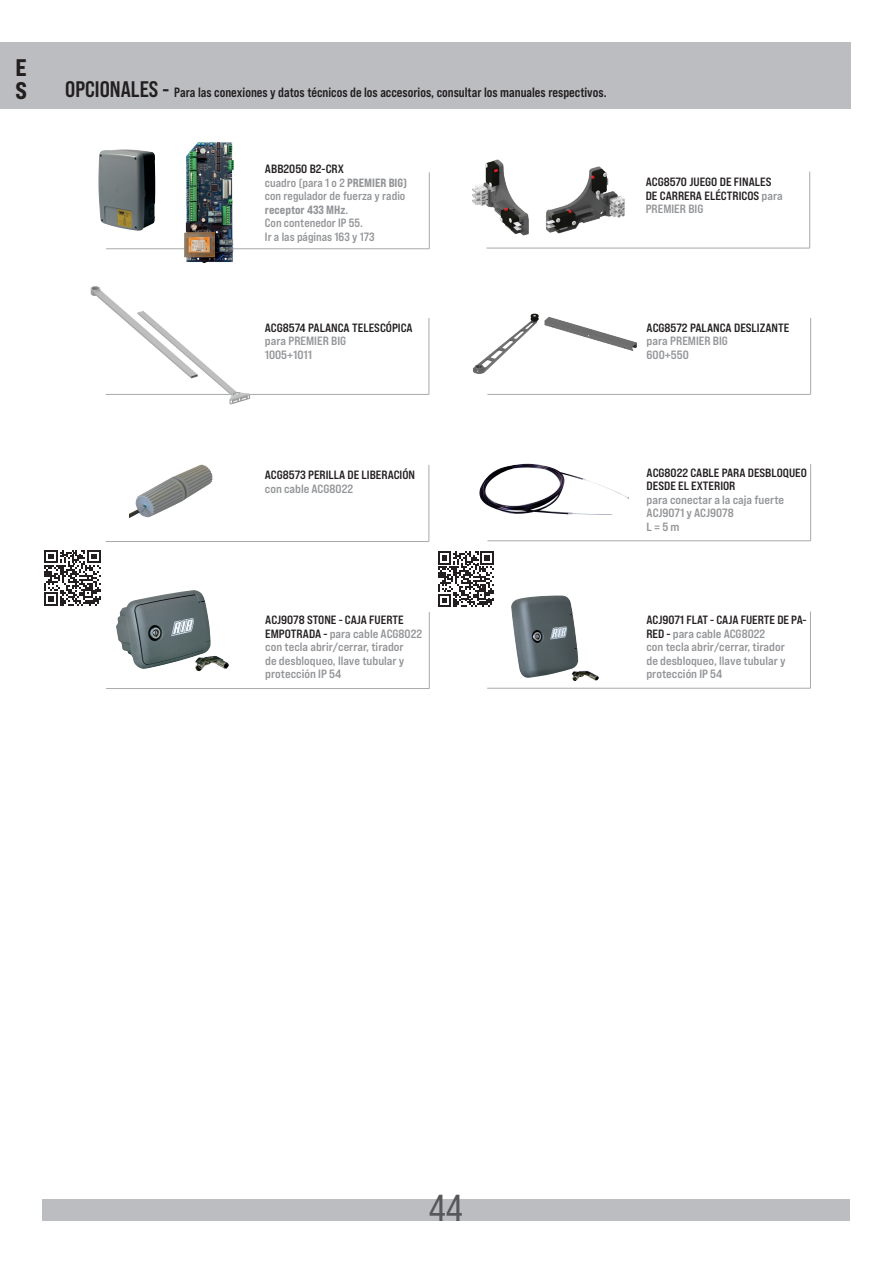
<style>
.page{position:relative;width:893px;height:1263px;background:#fff}
.page>*{position:absolute;margin:0;border:0;box-sizing:border-box;transform-origin:0 0}
.t1{font:37.5px "Bebas Neue Pro Sm E Rg";color:#57585a}
.t2{font:24px/22.5px "Bebas Neue Pro Exp Eb";color:#231f20}
.t3{font:13.5px "Bebas Neue Pro Sm E Bd";color:#231f20}
.t4{font:12px/13.5px "Bebas Neue Pro Exp Bd";color:#939598}
.t5{font:12px/13.5px "Bebas Neue Pro Exp Bd";color:#231f20}
.t6{font:12px/13.5px "Bebas Neue Pro Exp Bd";color:#939598;scale:.96 1}
.t7{font:12px "Bebas Neue Pro Exp Eb";color:#939598;scale:.96 1}
.s1{font-size:22.5px}
.s2{color:#231f20}
.s3{font-family:"Bebas Neue Pro Exp Eb"}
.s4{font-family:"Bebas Neue Pro Exp Bd"}
.s5{color:#939598}
</style>
<div class="page">
<div style="left:43px;top:1199px;width:807px;height:21px;background:#bcbdc0"></div>
<div style="left:0;top:43px;width:850px;height:66px;background:#bcbdc0"></div>
<svg style="left:44px;top:550px;width:57px;height:56px"></svg>
<svg style="left:438px;top:551px;width:56px;height:56px"></svg>
<img style="left:472px;top:313px;width:165px;height:61px">
<img style="left:472px;top:159px;width:153px;height:77px">
<hr style="left:106px;top:394px;width:323px;height:1px;background:#a8a9ad">
<hr style="left:487px;top:394px;width:324px;height:1px;background:#a8a9ad">
<hr style="left:486px;top:248px;width:324px;height:1px;background:#a8a9ad">
<hr style="left:429px;top:318px;width:1px;height:76px;background:#a8a9ad">
<hr style="left:810px;top:318px;width:1px;height:76px;background:#a8a9ad">
<hr style="left:809px;top:172px;width:1px;height:76px;background:#a8a9ad">
<hr style="left:106px;top:541px;width:323px;height:1px;background:#a8a9ad">
<hr style="left:487px;top:540px;width:324px;height:1px;background:#a8a9ad">
<hr style="left:428px;top:465px;width:1px;height:76px;background:#a8a9ad">
<hr style="left:810px;top:464px;width:1px;height:77px;background:#a8a9ad">
<hr style="left:106px;top:688px;width:323px;height:1px;background:#a8a9ad">
<hr style="left:429px;top:612px;width:1px;height:77px;background:#a8a9ad">
<hr style="left:487px;top:688px;width:323px;height:1px;background:#a8a9ad">
<hr style="left:810px;top:612px;width:1px;height:76px;background:#a8a9ad">
<img style="left:479px;top:464px;width:150px;height:51px">
<img style="left:511px;top:595px;width:88px;height:86px">
<img style="left:116px;top:590px;width:113px;height:81px">
<img style="left:98px;top:149px;width:57px;height:82px">
<hr style="left:106px;top:248px;width:323px;height:1px;background:#a8a9ad">
<hr style="left:429px;top:172px;width:1px;height:77px;background:#a8a9ad">
<img style="left:182px;top:142px;width:54px;height:121px">
<img style="left:129px;top:464px;width:84px;height:54px">
<img style="left:90px;top:286px;width:161px;height:119px">
<h2 class="t2" style="left:15px;top:56px;width:13px">E<br>S</h2>
<p class="t3" style="left:65px;top:84px;width:543px"><span class="s1">OPCIONALES -</span> Para las conexiones y datos técnicos de los accesorios, consultar los manuales respectivos.</p>
<p class="t6" style="left:265px;top:162px;width:150px"><span class="s2">ABB2050 B2-CRX<br></span>cuadro (para 1 o 2 <span class="s3">PREMIER BIG) </span>con regulador de fuerza y radio</p>
<p class="t7" style="left:265px;top:202px;width:88px">receptor 433 MHz<span class="s4">.</span></p>
<p class="t6" style="left:265px;top:216px;width:116px">Con contenedor IP 55.<br>Ir a las páginas 163 y 173</p>
<p class="t5" style="left:265px;top:320px;width:149px">ACG8574 PALANCA TELESCÓPICA</p>
<p class="t4" style="left:265px;top:334px;width:83px">para PREMIER BIG<br>1005+1011</p>
<p class="t5" style="left:646px;top:175px;width:139px">ACG8570 JUEGO DE FINALES<br>DE CARRERA ELÉCTRICOS <span class="s5">para<br>PREMIER BIG</span></p>
<p class="t5" style="left:647px;top:320px;width:144px">ACG8572 PALANCA DESLIZANTE</p>
<p class="t4" style="left:647px;top:334px;width:83px">para PREMIER BIG<br>600+550</p>
<p class="t5" style="left:265px;top:468px;width:152px">ACG8573 PERILLA DE LIBERACIÓN</p>
<p class="t4" style="left:265px;top:481px;width:90px">con cable ACG8022</p>
<p class="t5" style="left:647px;top:466px;width:162px">ACG8022 CABLE PARA DESBLOQUEO<br>DESDE EL EXTERIOR</p>
<p class="t4" style="left:647px;top:493px;width:139px">para conectar a la caja fuerte<br>ACJ9071 y ACJ9078<br>L = 5 m</p>
<p class="t4" style="left:265px;top:613px;width:158px"><span class="s2">ACJ9078 STONE - CAJA FUERTE<br>EMPOTRADA -</span> para cable ACG8022 con tecla abrir/cerrar, tirador<br>de desbloqueo, llave tubular y protección IP 54</p>
<p class="t4" style="left:646px;top:613px;width:162px"><span class="s2">ACJ9071 FLAT - CAJA FUERTE DE PA-<br>RED -</span> para cable ACG8022<br>con tecla abrir/cerrar, tirador<br>de desbloqueo, llave tubular y protección IP 54</p>
<h1 class="t1" style="left:429px;top:1186px;width:36px">44</h1>
</div>
